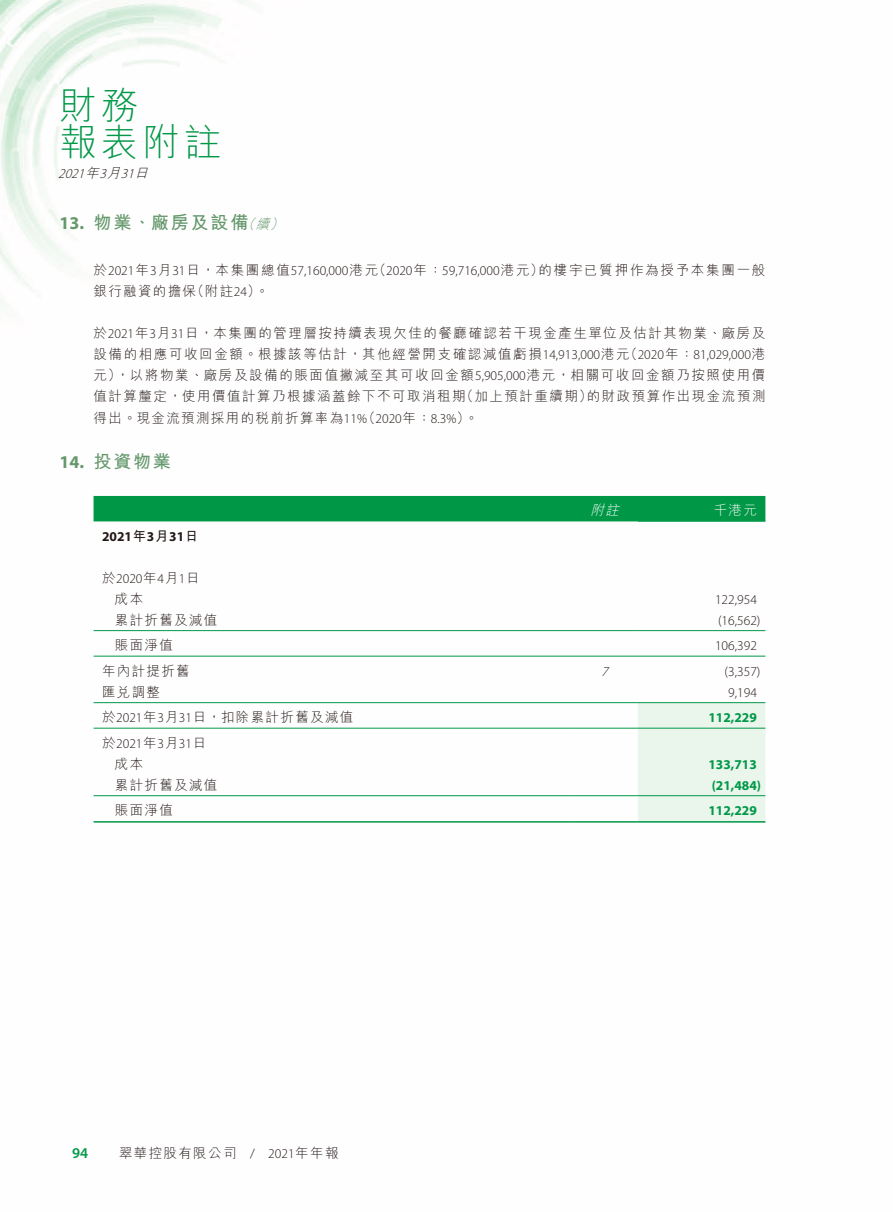
<style>
.page{position:relative;width:893px;height:1212px;background:#fff}
.page>*{position:absolute;margin:0;border:0;box-sizing:border-box;transform-origin:0 0}
.t1{font:300 37.5px/37.5px "M Hei HK";letter-spacing:.105em;color:#009847}
.t2{font:700 18px "M Hei HK";letter-spacing:.1em;color:#64986b}
.t3{font:600 15px "Myriad Pro";color:#009847}
.t4{font:300 13.5px/21px "M Hei HK";letter-spacing:.1em;color:#231916;text-align:justify}
.t5{font:300 13.5px/21px "M Hei HK";letter-spacing:.13em;color:#231916}
.t6{font:300 13.5px "Myriad Pro";color:#231916}
.t7{font:700 13.5px "Myriad Pro";color:#009847}
.t8{font:italic 300 13.5px "Myriad Pro";color:#231916}
.t9{font:700 13.5px "Myriad Pro";color:#231916}
.t10{font:300 13.5px "M Hei HK";color:#fff}
.t11{font:italic 300 13.5px "M Hei HK";color:#fff}
.s1{font-family:"M Hei HK"}
.s2{font-family:"Myriad Pro"}
.s3{font-weight:300;font-style:italic;font-size:13.5px}
</style>
<div class="page">
<img style="left:0;top:0;width:766px;height:823px">
<div style="left:94px;top:496px;width:671px;height:25px;background:#009847"></div>
<div style="left:638px;top:703px;width:127px;height:118px;background:#eaf5ec"></div>
<hr style="left:638px;top:521px;width:127px;height:1px;background:#009847">
<hr style="left:94px;top:630px;width:480px;height:1px;background:#009847">
<hr style="left:574px;top:630px;width:64px;height:1px;background:#009847">
<hr style="left:638px;top:630px;width:127px;height:1px;background:#009847">
<hr style="left:94px;top:656px;width:480px;height:1px;background:#009847">
<hr style="left:574px;top:656px;width:64px;height:1px;background:#009847">
<hr style="left:638px;top:656px;width:127px;height:1px;background:#009847">
<hr style="left:94px;top:702px;width:480px;height:1px;background:#009847">
<hr style="left:574px;top:702px;width:64px;height:1px;background:#009847">
<hr style="left:638px;top:702px;width:127px;height:1px;background:#009847">
<hr style="left:94px;top:728px;width:480px;height:1px;background:#009847">
<hr style="left:574px;top:728px;width:64px;height:1px;background:#009847">
<hr style="left:638px;top:728px;width:127px;height:1px;background:#009847">
<hr style="left:94px;top:795px;width:480px;height:1px;background:#009847">
<hr style="left:574px;top:795px;width:64px;height:1px;background:#009847">
<hr style="left:638px;top:795px;width:127px;height:1px;background:#009847">
<hr style="left:94px;top:821px;width:480px;height:1px;background:#009847">
<hr style="left:574px;top:821px;width:64px;height:1px;background:#009847">
<hr style="left:638px;top:821px;width:127px;height:1px;background:#009847">
<h1 class="t1" style="left:60px;top:85px;width:163px">財務<br>報表附註</h1>
<p class="t8" style="left:58px;top:165px;width:95px">2021<span class="s1">年</span>3<span class="s1">月</span>31<span class="s1">日</span></p>
<h2 class="t2" style="left:60px;top:209px;width:229px"><span class="s2">13.</span> 物業、廠房及設備<span class="s3">（續）</span></h2>
<p class="t5" style="left:94px;top:260px;width:673px">於<span class="s2">2021</span>年<span class="s2">3</span>月<span class="s2">31</span>日，本集團總值<span class="s2">57,160,000</span>港元（<span class="s2">2020</span>年：<span class="s2">59,716,000</span>港元）的樓宇已質押作為授予本集團一般銀行融資的擔保（附註<span class="s2">24</span>）。</p>
<p class="t4" style="left:94px;top:323px;width:673px">於<span class="s2">2021</span>年<span class="s2">3</span>月<span class="s2">31</span>日，本集團的管理層按持續表現欠佳的餐廳確認若干現金產生單位及估計其物業、廠房及設備的相應可收回金額。根據該等估計，其他經營開支確認減值虧損<span class="s2">14,913,000</span>港元（<span class="s2">2020</span>年：<span class="s2">81,029,000</span>港元），以將物業、廠房及設備的賬面值撇減至其可收回金額<span class="s2">5,905,000</span>港元，相關可收回金額乃按照使用價值計算釐定，使用價值計算乃根據涵蓋餘下不可取消租期（加上預計重續期）的財政預算作出現金流預測得出。現金流預測採用的稅前折算率為<span class="s2">11%</span>（<span class="s2">2020</span>年：<span class="s2">8.3%</span>）。</p>
<h2 class="t2" style="left:60px;top:449px;width:113px"><span class="s2">14.</span> 投資物業</h2>
<p class="t11" style="left:590px;top:503px;width:33px">附註</p>
<p class="t10" style="left:714px;top:503px;width:45px">千港元</p>
<p class="t9" style="left:102px;top:527px;width:98px">2021<span class="s1">年</span>3<span class="s1">月</span>31<span class="s1">日</span></p>
<p class="t6" style="left:102px;top:570px;width:99px"><span class="s1">於</span>2020<span class="s1">年</span>4<span class="s1">月</span>1<span class="s1">日</span></p>
<p class="t4" style="left:115px;top:588px;width:30px">成本</p>
<p class="t6" style="left:715px;top:591px;width:43px">122,954</p>
<p class="t4" style="left:115px;top:609px;width:104px">累計折舊及減值</p>
<p class="t6" style="left:718px;top:612px;width:44px">(16,562)</p>
<p class="t4" style="left:115px;top:635px;width:60px">賬面淨值</p>
<p class="t6" style="left:715px;top:638px;width:43px">106,392</p>
<p class="t4" style="left:102px;top:660px;width:89px">年內計提折舊</p>
<p class="t8" style="left:601px;top:663px;width:12px">7</p>
<p class="t6" style="left:725px;top:663px;width:37px">(3,357)</p>
<p class="t4" style="left:102px;top:681px;width:60px">匯兌調整</p>
<p class="t6" style="left:728px;top:684px;width:30px">9,194</p>
<p class="t4" style="left:102px;top:707px;width:253px">於<span class="s2">2021</span>年<span class="s2">3</span>月<span class="s2">31</span>日，扣除累計折舊及減值</p>
<p class="t7" style="left:708px;top:709px;width:50px">112,229</p>
<p class="t6" style="left:102px;top:735px;width:106px"><span class="s1">於</span>2021<span class="s1">年</span>3<span class="s1">月</span>31<span class="s1">日</span></p>
<p class="t4" style="left:115px;top:753px;width:30px">成本</p>
<p class="t7" style="left:708px;top:755px;width:50px">133,713</p>
<p class="t4" style="left:115px;top:774px;width:104px">累計折舊及減值</p>
<p class="t7" style="left:712px;top:776px;width:51px">(21,484)</p>
<p class="t4" style="left:115px;top:800px;width:60px">賬面淨值</p>
<p class="t7" style="left:708px;top:802px;width:50px">112,229</p>
<p class="t3" style="left:72px;top:1144px;width:18px">94</p>
<p class="t4" style="left:119px;top:1142px;width:221px">翠華控股有限公司 <span class="s2">/ 2021</span>年年報</p>
</div>
